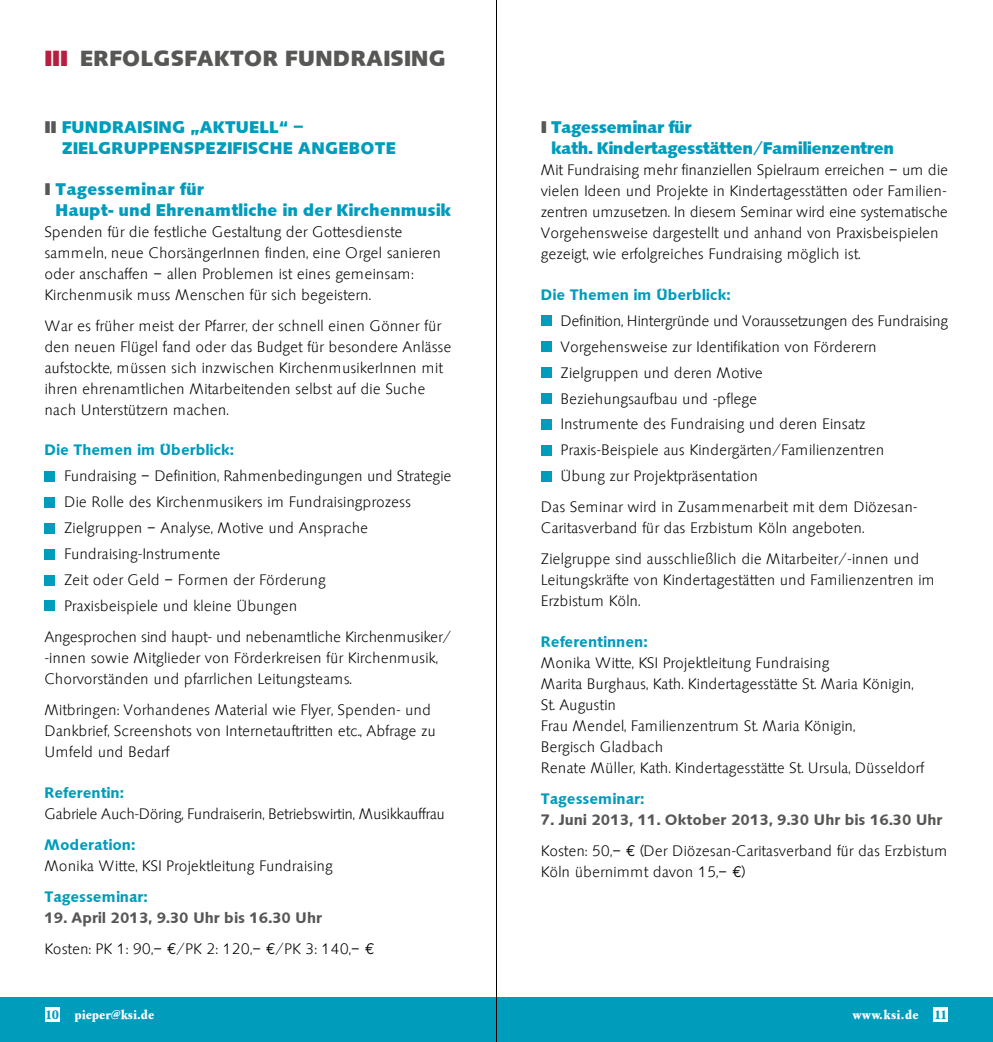
<style>
.page{position:relative;width:993px;height:1042px;background:#fff}
.page>*{position:absolute;margin:0;border:0;box-sizing:border-box;transform-origin:0 0}
.t1{font:700 22.75px "Saxony";color:#575756}
.t2{font:700 17.5px/21px "Saxony";color:#009cbc}
.t3{font:700 17.5px/21px "Saxony";letter-spacing:-.03em;color:#009cbc}
.t4{font:300 15.75px/21px "Saxony";color:#000}
.t5{font:600 15.75px "Saxony";color:#009cbc}
.t6{font:300 15.75px "Saxony";letter-spacing:-.02em;color:#000}
.t7{font:13.3px "Garamond Std Xbold";color:#fff}
.t8{font:13.3px "Garamond Std Xbold";letter-spacing:.03em;color:#fff}
.s1{font-weight:800;color:#b71e3f}
.s2{font-weight:800;color:#575756}
.s3{font-weight:600;color:#575756}
.s4{font-family:"Euro Mono";font-weight:400}
.s5{color:#009cbc}
</style>
<div class="page">
<div style="left:0;top:997px;width:992px;height:45px;background:#009cbc"></div>
<div style="left:45px;top:1007px;width:15px;height:15px;background:#fff"></div>
<div style="left:933px;top:1007px;width:14px;height:15px;background:#fff"></div>
<div style="left:45px;top:471px;width:10px;height:10px;background:#009cbc"></div>
<div style="left:45px;top:497px;width:10px;height:10px;background:#009cbc"></div>
<div style="left:45px;top:523px;width:10px;height:10px;background:#009cbc"></div>
<div style="left:45px;top:549px;width:10px;height:10px;background:#009cbc"></div>
<div style="left:45px;top:575px;width:10px;height:10px;background:#009cbc"></div>
<div style="left:45px;top:601px;width:10px;height:10px;background:#009cbc"></div>
<div style="left:541px;top:315px;width:10px;height:11px;background:#009cbc"></div>
<div style="left:541px;top:341px;width:10px;height:10px;background:#009cbc"></div>
<div style="left:541px;top:367px;width:10px;height:10px;background:#009cbc"></div>
<div style="left:541px;top:393px;width:10px;height:10px;background:#009cbc"></div>
<div style="left:541px;top:419px;width:10px;height:10px;background:#009cbc"></div>
<div style="left:541px;top:445px;width:10px;height:10px;background:#009cbc"></div>
<div style="left:541px;top:471px;width:10px;height:10px;background:#009cbc"></div>
<hr style="left:496px;top:0;width:1px;height:1042px;background:#000">
<h1 class="t1" style="left:45px;top:45px;width:403px"><span class="s1">III</span> Erfolgsfaktor Fundraising</h1>
<p class="t2" style="left:62px;top:116px;width:336px;text-indent:-17px"><span class="s2">II</span> Fundraising „Aktuell“ –<br>Zielgruppenspezifische Angebote</p>
<p class="t2" style="left:56px;top:178px;width:397px;text-indent:-11px"><span class="s2">I</span> Tagesseminar für<br>Haupt- und Ehrenamtliche in der Kirchenmusik</p>
<p class="t4" style="left:45px;top:221px;width:398px">Spenden für die festliche Gestaltung der Gottesdienste sammeln, neue ChorsängerInnen finden, eine Orgel sanieren oder anschaffen – allen Problemen ist eines gemeinsam:<br>Kirchenmusik muss Menschen für sich begeistern.</p>
<p class="t4" style="left:45px;top:315px;width:408px">War es früher meist der Pfarrer, der schnell einen Gönner für den neuen Flügel fand oder das Budget für besondere Anlässe aufstockte, müssen sich inzwischen KirchenmusikerInnen mit ihren ehrenamtlichen Mitarbeitenden selbst auf die Suche nach Unterstützern machen.</p>
<p class="t5" style="left:45px;top:441px;width:191px">Die Themen im Überblick:</p>
<p class="t4" style="left:64px;top:463px;width:389px;line-height:25.9px">Fundraising – Definition, Rahmenbedingungen und Strategie Die Rolle des Kirchenmusikers im Fundraisingprozess Zielgruppen – Analyse, Motive und Ansprache Fundraising-Instrumente<br>Zeit oder Geld – Formen der Förderung<br>Praxisbeispiele und kleine Übungen</p>
<p class="t4" style="left:45px;top:626px;width:408px">Angesprochen sind haupt- und nebenamtliche Kirchenmusiker/ -innen sowie Mitglieder von Förderkreisen für Kirchenmusik,<br>Chorvorständen und pfarrlichen Leitungsteams.</p>
<p class="t4" style="left:45px;top:699px;width:393px">Mitbringen: Vorhandenes Material wie Flyer, Spenden- und<br>Dankbrief, Screenshots von Internetauftritten etc., Abfrage zu<br>Umfeld und Bedarf</p>
<p class="t5" style="left:45px;top:784px;width:81px">Referentin:</p>
<p class="t6" style="left:45px;top:805px;width:402px">Gabriele Auch-Döring, Fundraiserin, Betriebswirtin, Musikkauffrau</p>
<p class="t5" style="left:45px;top:836px;width:92px">Moderation:</p>
<p class="t4" style="left:45px;top:855px;width:290px">Monika Witte, KSI Projektleitung Fundraising</p>
<p class="t5" style="left:45px;top:888px;width:105px">Tagesseminar:</p>
<p class="t4" style="left:45px;top:902px;width:331px;line-height:31px"><span class="s3">19. April 2013, 9.30 Uhr bis 16.30 Uhr<br></span>Kosten: PK 1: 90,– <span class="s4">€</span>/PK 2: 120,– <span class="s4">€</span>/PK 3: 140,– <span class="s4">€</span></p>
<p class="t3" style="left:551px;top:116px;width:345px;text-indent:-10px"><span class="s2">I</span> Tagesseminar für<br>kath. Kindertagesstätten/Familienzentren</p>
<p class="t4" style="left:541px;top:159px;width:408px">Mit Fundraising mehr finanziellen Spielraum erreichen – um die vielen Ideen und Projekte in Kindertagesstätten oder Familien&shy;zentren umzusetzen. In diesem Seminar wird eine systematische Vorgehensweise dargestellt und anhand von Praxisbeispielen gezeigt, wie erfolgreiches Fundraising möglich ist.</p>
<p class="t5" style="left:541px;top:286px;width:191px">Die Themen im Überblick:</p>
<p class="t4" style="left:560px;top:307px;width:389px;line-height:25.9px">Definition, Hintergründe und Voraussetzungen des Fundraising Vorgehensweise zur Identifikation von Förderern Zielgruppen und deren Motive<br>Beziehungsaufbau und -pflege<br>Instrumente des Fundraising und deren Einsatz Praxis-Beispiele aus Kindergärten/Familienzentren<br>Übung zur Projektpräsentation</p>
<p class="t4" style="left:541px;top:497px;width:378px">Das Seminar wird in Zusammenarbeit mit dem Diözesan-<br>Caritasverband für das Erzbistum Köln angeboten.</p>
<p class="t4" style="left:541px;top:549px;width:395px">Zielgruppe sind ausschließlich die Mitarbeiter/-innen und<br>Leitungskräfte von Kindertagestätten und Familienzentren im<br>Erzbistum Köln.</p>
<p class="t5" style="left:541px;top:633px;width:108px">Referentinnen:</p>
<p class="t4" style="left:541px;top:652px;width:384px">Monika Witte, KSI Projektleitung Fundraising<br>Marita Burghaus, Kath. Kindertagesstätte St. Maria Königin, St. Augustin<br>Frau Mendel, Familienzentrum St. Maria Königin,<br>Bergisch Gladbach<br>Renate Müller, Kath. Kindertagesstätte St. Ursula, Düsseldorf</p>
<p class="t5" style="left:541px;top:790px;width:105px">Tagesseminar:</p>
<p class="t4" style="left:541px;top:804px;width:408px;line-height:31px"><span class="s3">7. Juni 2013, 11. Oktober 2013, 9.30 Uhr bis 16.30 Uhr<br></span>Kosten: 50,– <span class="s4">€</span> (Der Diözesan-Caritasverband für das Erzbistum</p>
<p class="t4" style="left:541px;top:861px;width:206px">Köln übernimmt davon 15,– <span class="s4">€</span>)</p>
<p class="t7" style="left:45px;top:1007px;width:110px"><span class="s5">10</span> pieper@ksi.de</p>
<p class="t8" style="left:852px;top:1007px;width:96px">www.ksi.de <span class="s5">11</span></p>
</div>
